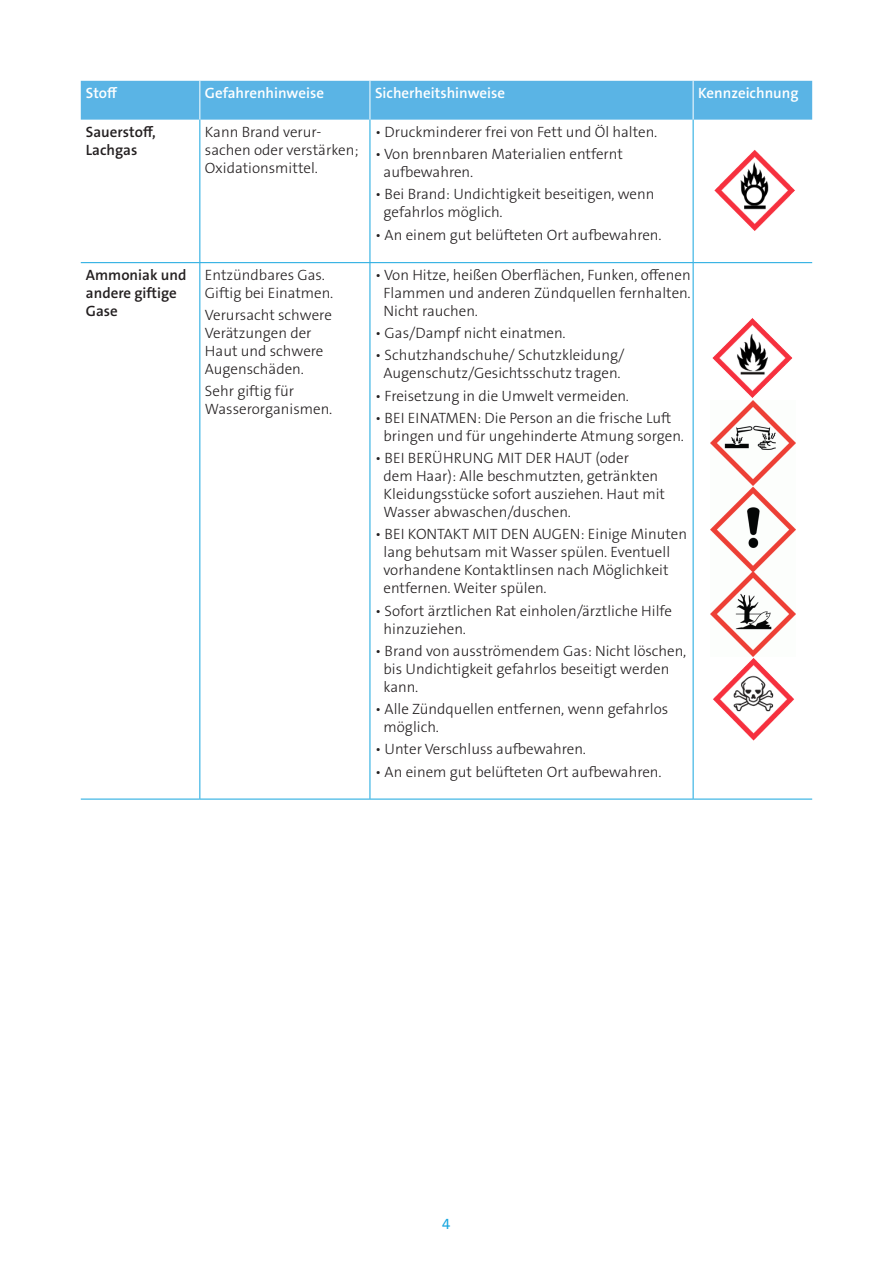
<style>
.page{position:relative;width:893px;height:1263px;background:#fff}
.page>*{position:absolute;margin:0;border:0;box-sizing:border-box;transform-origin:0 0}
.t1{font:300 15px/18px "The Sans LF";color:#231f20}
.t2{font:600 15px "The Sans LF";color:#fff}
.t3{font:600 15px/18px "The Sans LF";color:#231f20}
.t4{font:15px "The Sans LF";color:#16a6df}
</style>
<div class="page">
<div style="left:81px;top:81px;width:731px;height:39px;background:#5ab4e5"></div>
<hr style="left:199px;top:81px;width:1px;height:39px;background:#fff">
<hr style="left:370px;top:81px;width:1px;height:39px;background:#fff">
<hr style="left:693px;top:81px;width:1px;height:39px;background:#fff">
<hr style="left:200px;top:120px;width:1px;height:142px;background:#16a6df">
<hr style="left:370px;top:120px;width:1px;height:142px;background:#16a6df">
<hr style="left:693px;top:120px;width:1px;height:142px;background:#16a6df">
<hr style="left:81px;top:262px;width:119px;height:1px;background:#16a6df">
<hr style="left:81px;top:799px;width:119px;height:1px;background:#16a6df">
<hr style="left:200px;top:263px;width:1px;height:536px;background:#16a6df">
<hr style="left:200px;top:262px;width:170px;height:1px;background:#16a6df">
<hr style="left:370px;top:262px;width:323px;height:1px;background:#16a6df">
<hr style="left:370px;top:263px;width:1px;height:536px;background:#16a6df">
<hr style="left:200px;top:799px;width:170px;height:1px;background:#16a6df">
<hr style="left:370px;top:799px;width:323px;height:1px;background:#16a6df">
<hr style="left:693px;top:263px;width:1px;height:536px;background:#16a6df">
<hr style="left:693px;top:262px;width:119px;height:1px;background:#16a6df">
<hr style="left:693px;top:799px;width:119px;height:1px;background:#16a6df">
<img style="left:714px;top:150px;width:81px;height:81px">
<img style="left:710px;top:318px;width:86px;height:423px">
<p class="t2" style="left:86px;top:83px;width:33px">Stoff</p>
<p class="t2" style="left:205px;top:83px;width:121px">Gefahrenhinweise</p>
<p class="t2" style="left:375px;top:83px;width:132px">Sicherheitshinweise</p>
<p class="t2" style="left:698px;top:83px;width:102px">Kennzeichnung</p>
<p class="t3" style="left:86px;top:123px;width:71px">Sauerstoff,<br>Lachgas</p>
<p class="t1" style="left:205px;top:123px;width:155px">Kann Brand verur&shy;sachen oder verstärken;<br>Oxidationsmittel.</p>
<p class="t1" style="left:375px;top:123px;width:284px">• Druckminderer frei von Fett und Öl halten.</p>
<p class="t1" style="left:384px;top:145px;width:241px;text-indent:-9px">• Von brennbaren Materialien entfernt aufbewahren.</p>
<p class="t1" style="left:384px;top:185px;width:272px;text-indent:-9px">• Bei Brand: Undichtigkeit beseitigen, wenn gefahrlos möglich.</p>
<p class="t1" style="left:375px;top:226px;width:288px">• An einem gut belüfteten Ort aufbewahren.</p>
<p class="t3" style="left:86px;top:266px;width:102px">Ammoniak und andere giftige<br>Gase</p>
<p class="t1" style="left:205px;top:266px;width:130px">Entzündbares Gas.<br>Giftig bei Einatmen.</p>
<p class="t1" style="left:205px;top:306px;width:128px">Verursacht schwere<br>Verätzungen der<br>Haut und schwere<br>Augenschäden.</p>
<p class="t1" style="left:205px;top:382px;width:129px">Sehr giftig für<br>Wasserorganismen.</p>
<p class="t1" style="left:384px;top:266px;width:309px;text-align:justify;text-indent:-9px">• Von Hitze, heißen Oberflächen, Funken, offenen Flammen und anderen Zündquellen fernhalten.<br>Nicht rauchen.</p>
<p class="t1" style="left:375px;top:324px;width:192px">• Gas/Dampf nicht einatmen.</p>
<p class="t1" style="left:375px;top:346px;width:251px;text-align:center">• Schutzhandschuhe/ Schutzkleidung/<br>Augenschutz/Gesichtsschutz tragen.</p>
<p class="t1" style="left:375px;top:387px;width:255px">• Freisetzung in die Umwelt vermeiden.</p>
<p class="t1" style="left:384px;top:409px;width:302px;text-indent:-9px">• BEI EINATMEN: Die Person an die frische Luft bringen und für ungehinderte Atmung sorgen.</p>
<p class="t1" style="left:384px;top:449px;width:283px;text-indent:-9px">• BEI BERÜHRUNG MIT DER HAUT (oder<br>dem Haar): Alle beschmutzten, getränkten Kleidungsstücke sofort ausziehen. Haut mit Wasser abwaschen/duschen.</p>
<p class="t1" style="left:384px;top:525px;width:305px;text-indent:-9px">• BEI KONTAKT MIT DEN AUGEN: Einige Minuten lang behutsam mit Wasser spülen. Eventuell vorhandene Kontaktlinsen nach Möglichkeit entfernen. Weiter spülen.</p>
<p class="t1" style="left:384px;top:602px;width:290px;text-indent:-9px">• Sofort ärztlichen Rat einholen/ärztliche Hilfe hinzuziehen.</p>
<p class="t1" style="left:384px;top:642px;width:304px;text-indent:-9px">• Brand von ausströmendem Gas: Nicht löschen, bis Undichtigkeit gefahrlos beseitigt werden kann.</p>
<p class="t1" style="left:384px;top:700px;width:286px;text-indent:-9px">• Alle Zündquellen entfernen, wenn gefahrlos möglich.</p>
<p class="t1" style="left:375px;top:740px;width:212px">• Unter Verschluss aufbewahren.</p>
<p class="t1" style="left:375px;top:763px;width:288px">• An einem gut belüfteten Ort aufbewahren.</p>
<p class="t4" style="left:442px;top:1214px;width:10px">4</p>
</div>
